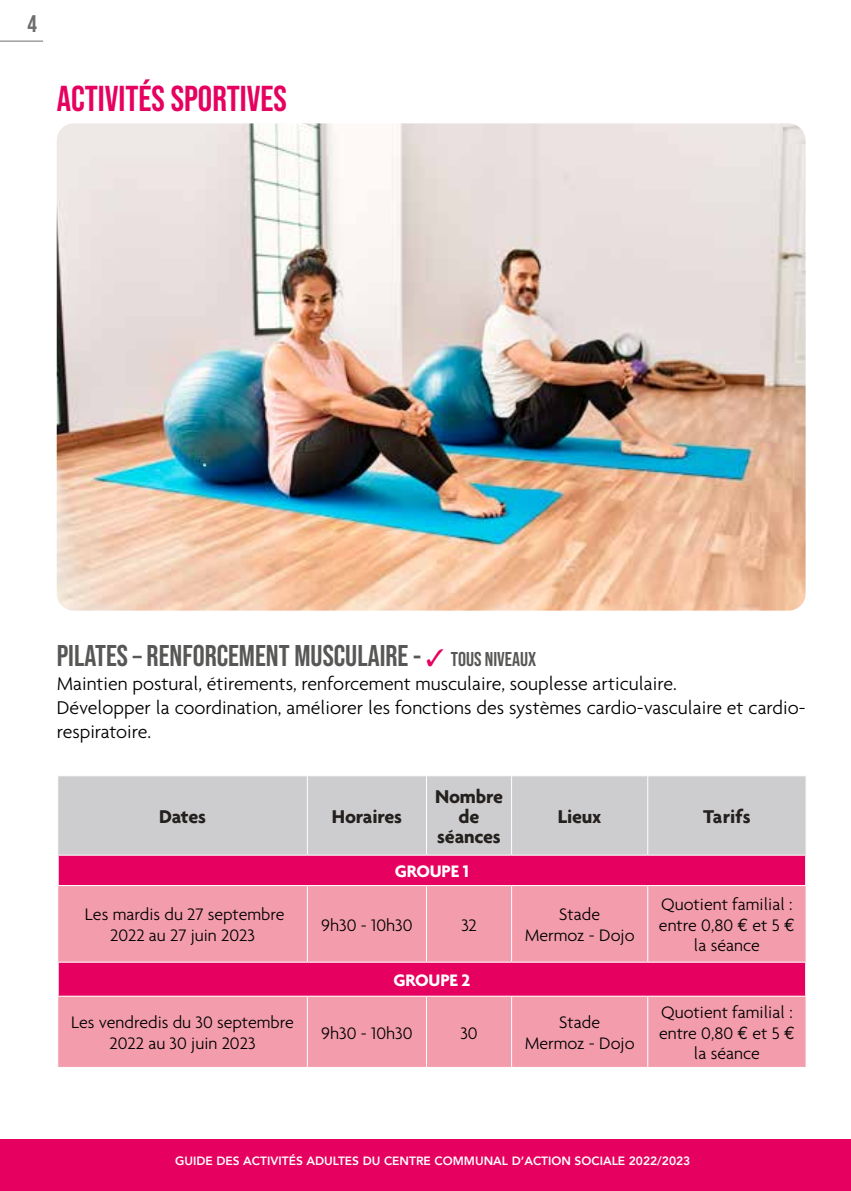
<style>
.page{position:relative;width:851px;height:1191px;background:#fff}
.page>*{position:absolute;margin:0;border:0;box-sizing:border-box;transform-origin:0 0}
.t1{font:700 36px "Bebas Neue Pro";color:#e6005f}
.t2{font:700 30px "Bebas Neue Pro";color:#575756}
.t3{font:700 24px "Bebas Neue Pro";color:#706f6f}
.t4{font:300 20px/24px "Agenda";color:#000}
.t5{font:700 20px/20px "Agenda";letter-spacing:-.01em;color:#23201e;text-align:center}
.t6{font:300 18px/20.6px "Agenda";color:#000;text-align:center}
.t7{font:700 18px "Agenda";letter-spacing:-.01em;color:#fff}
.t8{font:800 12px "Avenir";color:#fff}
.s1{color:#e6005f}
.s2{font-size:20px}
.s3{font-family:"Euro Mono";font-weight:400}
</style>
<div class="page">
<hr style="left:850px;top:1140px;width:1px;height:51px;background:#e6005f">
<div style="left:0;top:1140px;width:850px;height:51px;background:#e6005f"></div>
<hr style="left:0;top:41px;width:43px;height:1px;background:#706f6f">
<img style="left:57px;top:123px;width:748px;height:487px">
<div style="left:58px;top:776px;width:747px;height:78px;background:#cdccce"></div>
<div style="left:59px;top:855px;width:746px;height:30px;background:#e6005f"></div>
<svg style="left:58px;top:886px;width:747px;height:181px;background:#f0819e"></svg>
<hr style="left:307px;top:776px;width:1px;height:78px;background:#fff">
<hr style="left:426px;top:776px;width:1px;height:78px;background:#fff">
<hr style="left:511px;top:776px;width:1px;height:78px;background:#fff">
<hr style="left:647px;top:776px;width:1px;height:78px;background:#fff">
<hr style="left:307px;top:886px;width:1px;height:75px;background:#fff">
<hr style="left:426px;top:886px;width:1px;height:75px;background:#fff">
<hr style="left:307px;top:996px;width:1px;height:71px;background:#fff">
<hr style="left:426px;top:996px;width:1px;height:71px;background:#fff">
<hr style="left:511px;top:886px;width:1px;height:75px;background:#fff">
<hr style="left:647px;top:886px;width:1px;height:75px;background:#fff">
<hr style="left:511px;top:996px;width:1px;height:71px;background:#fff">
<hr style="left:647px;top:996px;width:1px;height:71px;background:#fff">
<hr style="left:57px;top:961px;width:250px;height:1px;background:#fff">
<hr style="left:307px;top:961px;width:119px;height:1px;background:#fff">
<hr style="left:426px;top:961px;width:85px;height:1px;background:#fff">
<hr style="left:647px;top:961px;width:159px;height:1px;background:#fff">
<hr style="left:57px;top:995px;width:250px;height:1px;background:#fff">
<hr style="left:307px;top:995px;width:119px;height:1px;background:#fff">
<hr style="left:426px;top:995px;width:85px;height:1px;background:#fff">
<hr style="left:511px;top:995px;width:136px;height:1px;background:#fff">
<hr style="left:647px;top:995px;width:159px;height:1px;background:#fff">
<hr style="left:57px;top:962px;width:2px;height:33px;background:#fff">
<hr style="left:511px;top:961px;width:136px;height:1px;background:#fff">
<h3 class="t3" style="left:28px;top:10px;width:11px">4</h3>
<h1 class="t1" style="left:57px;top:78px;width:232px">ACTIVITÉS SPORTIVES</h1>
<h2 class="t2" style="left:57px;top:638px;width:481px">PILATES – RENFORCEMENT MUSCULAIRE - <span class="s1">✓</span> <span class="s2">TOUS NIVEAUX</span></h2>
<p class="t4" style="left:57px;top:671px;width:750px">Maintien postural, étirements, renforcement musculaire, souplesse articulaire.<br>Développer la coordination, améliorer les fonctions des systèmes cardio-vasculaire et cardio&shy;respiratoire.</p>
<p class="t5" style="left:159px;top:806px;width:48px">Dates</p>
<p class="t5" style="left:332px;top:806px;width:72px">Horaires</p>
<p class="t5" style="left:435px;top:786px;width:69px">Nombre de séances</p>
<p class="t7" style="left:394px;top:860px;width:76px">GROUPE 1</p>
<p class="t5" style="left:557px;top:806px;width:45px">Lieux</p>
<p class="t5" style="left:703px;top:806px;width:49px">Tarifs</p>
<p class="t6" style="left:85px;top:904px;width:201px">Les mardis du 27 septembre<br>2022 au 27 juin 2023</p>
<p class="t6" style="left:321px;top:914px;width:93px">9h30 - 10h30</p>
<p class="t6" style="left:461px;top:914px;width:17px">32</p>
<p class="t6" style="left:524px;top:904px;width:111px">Stade<br>Mermoz - Dojo</p>
<p class="t6" style="left:659px;top:893px;width:137px">Quotient familial : entre 0,80 <span class="s3">€</span> et 5 <span class="s3">€ </span>la séance</p>
<p class="t7" style="left:393px;top:969px;width:78px">GROUPE 2</p>
<p class="t6" style="left:71px;top:1012px;width:224px">Les vendredis du 30 septembre<br>2022 au 30 juin 2023</p>
<p class="t6" style="left:321px;top:1022px;width:93px">9h30 - 10h30</p>
<p class="t6" style="left:460px;top:1022px;width:19px">30</p>
<p class="t6" style="left:524px;top:1012px;width:111px">Stade<br>Mermoz - Dojo</p>
<p class="t6" style="left:659px;top:1001px;width:137px">Quotient familial : entre 0,80 <span class="s3">€</span> et 5 <span class="s3">€ </span>la séance</p>
<p class="t8" style="left:175px;top:1151px;width:516px">GUIDE DES ACTIVITÉS ADULTES DU CENTRE COMMUNAL D’ACTION SOCIALE 2022/2023</p>
</div>
